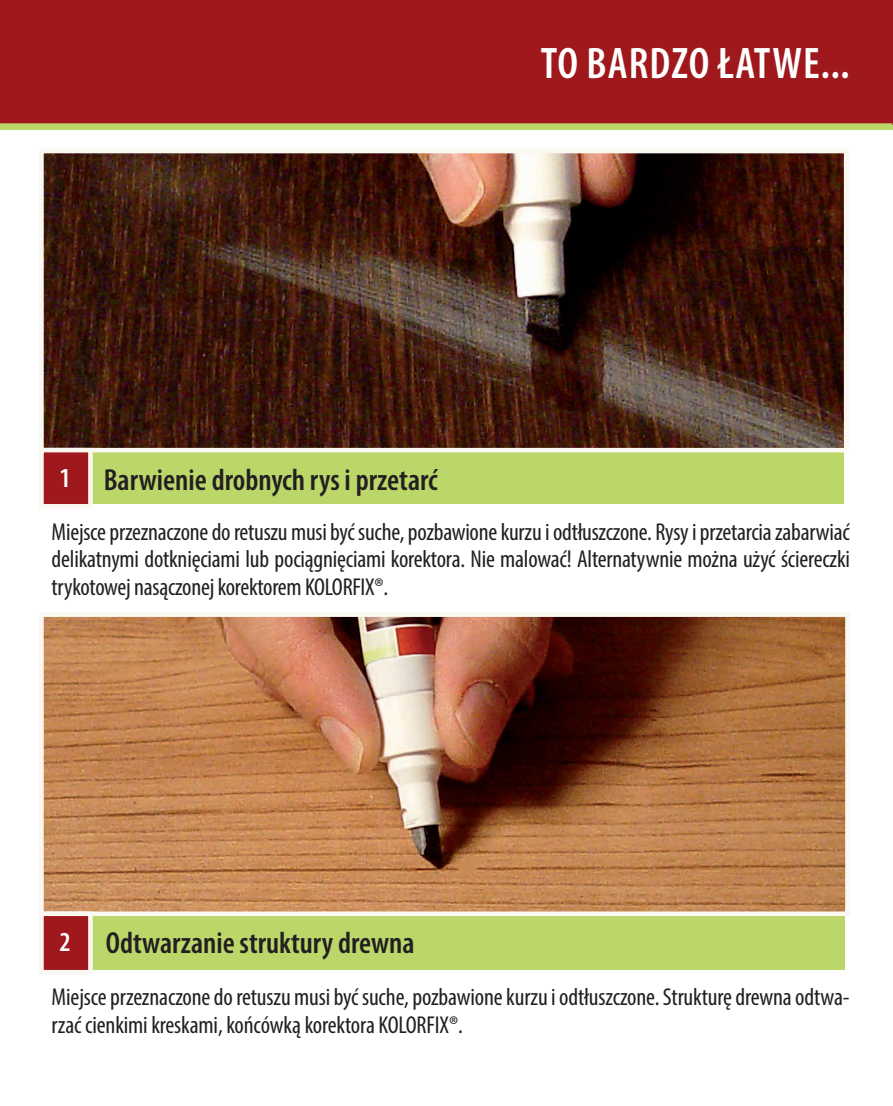
<style>
.page{position:relative;width:893px;height:1106px;background:#fff}
.page>*{position:absolute;margin:0;border:0;box-sizing:border-box;transform-origin:0 0}
.t1{font:600 condensed 44.4px "Myriad Pro";letter-spacing:.025em;color:#fff}
.t2{font:600 condensed 30.6px "Myriad Pro";color:#231f20}
.t3{font:condensed 24.6px/27.6px "Myriad Pro";letter-spacing:-.005em;color:#231f20}
.s1{font-size:27.6px;color:#fff}
</style>
<div class="page">
<div style="left:41px;top:827px;width:803px;height:142px;background:#bbd76a"></div>
<img style="left:45px;top:618px;width:799px;height:292px">
<div style="left:39px;top:612px;width:811px;height:304px;border:5px solid #fbf7f1"></div>
<div style="left:41px;top:913px;width:49px;height:59px;background:#9f181c"></div>
<div style="left:39px;top:911px;width:54px;height:63px;border:5px solid #fbf7f1"></div>
<div style="left:0;top:0;width:893px;height:124px;background:#9f181c"></div>
<svg style="left:0;top:123px;width:893px;height:7px;background:#b9ce66"></svg>
<div style="left:40px;top:361px;width:803px;height:143px;background:#bbd76a"></div>
<img style="left:45px;top:155px;width:797px;height:291px">
<div style="left:39px;top:149px;width:809px;height:303px;border:5px solid #fbf7f1"></div>
<div style="left:41px;top:450px;width:49px;height:56px;background:#9f181c"></div>
<div style="left:39px;top:448px;width:54px;height:60px;border:5px solid #fbf7f1"></div>
<h1 class="t1" style="left:541px;top:39px;width:311px">TO BARDZO ŁATWE...</h1>
<p class="t2" style="left:59px;top:463px;width:380px"><span class="s1">1</span> Barwienie drobnych rys i przetarć</p>
<p class="t3" style="left:52px;top:517px;width:800px;text-align:justify">Miejsce przeznaczone do retuszu musi być suche, pozbawione kurzu i odtłuszczone. Rysy i przetarcia zabarwiać delikatnymi dotknięciami lub pociągnięciami korektora. Nie malować! Alternatywnie można użyć ściereczki trykotowej nasączonej korektorem KOLORFIX®.</p>
<p class="t2" style="left:59px;top:926px;width:357px"><span class="s1">2</span> Odtwarzanie struktury drewna</p>
<p class="t3" style="left:52px;top:983px;width:799px">Miejsce przeznaczone do retuszu musi być suche, pozbawione kurzu i odtłuszczone. Strukturę drewna odtwa&shy;rzać cienkimi kreskami, końcówką korektora KOLORFIX®.</p>
</div>
